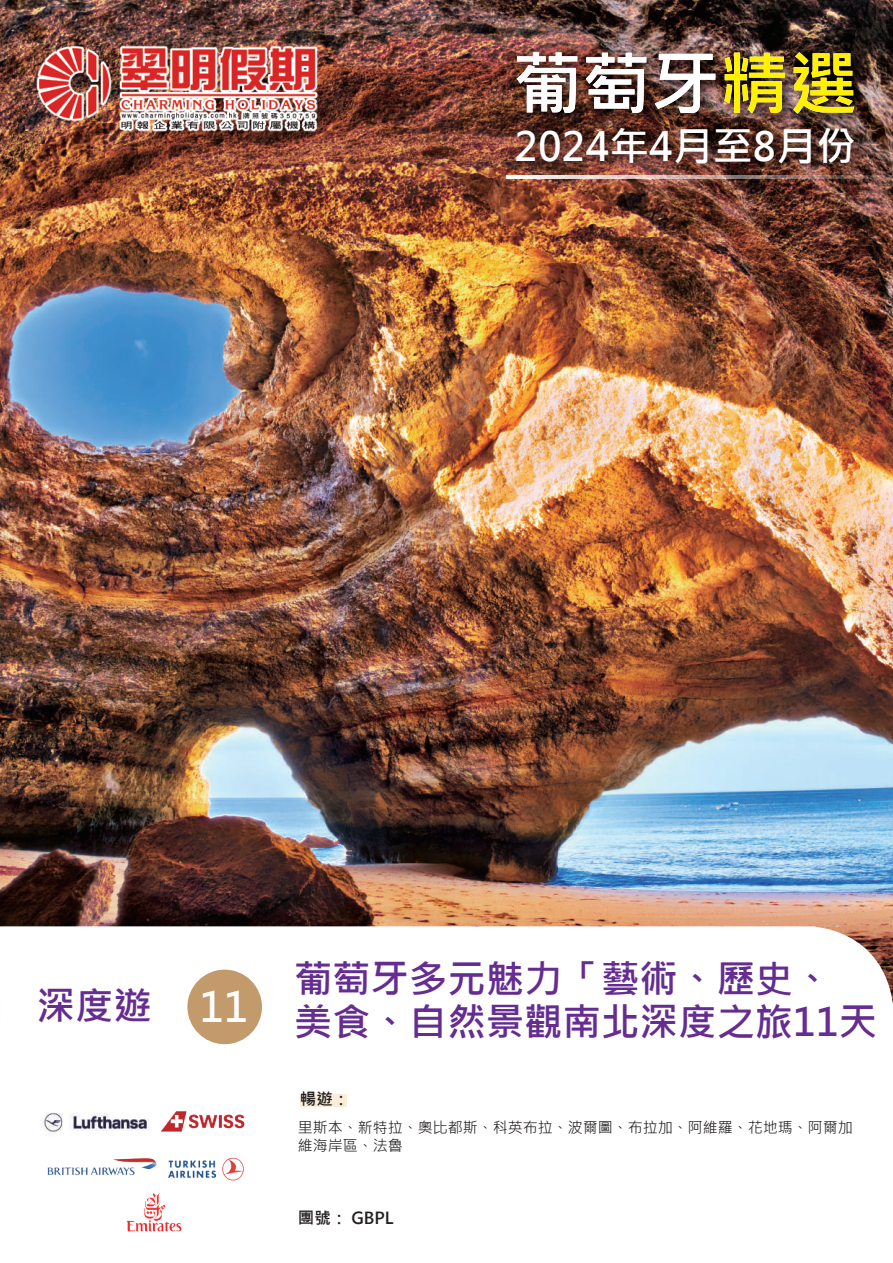
<style>
.page{position:relative;width:893px;height:1263px;background:#fff}
.page>*{position:absolute;margin:0;border:0;box-sizing:border-box;transform-origin:0 0}
.t1{font:700 69.15px "Microsoft Jheng Hei";color:#fff}
.t2{font:700 39.9px "Microsoft Jheng Hei";color:#fff}
.t3{font:700 38.4px/42.8px "Microsoft Jheng Hei";color:#652d91}
.t4{font:700 16.5px "Microsoft Jheng Hei";color:#231f20}
.t5{font:700 16.35px "Microsoft Jheng Hei";color:#231f20}
.t6{font:15px/18px "Microsoft Jheng Hei";color:#231f20}
.s1{font-size:40.95px;color:#fff}
</style>
<div class="page">
<img style="left:0;top:0;width:893px;height:926px">
<img style="left:36px;top:46px;width:281px;height:86px">
<svg style="left:0;top:926px;width:893px;height:306px"></svg>
<div style="left:187px;top:970px;width:75px;height:74px;background:#c39a6b;border-radius:50%"></div>
<div style="left:300px;top:1094px;width:46px;height:12px;background:#faeed9"></div>
<img style="left:503px;top:39px;width:372px;height:106px">
<svg style="left:873px;top:175px;width:20px;height:3px"></svg>
<img style="left:506px;top:116px;width:367px;height:72px">
<img style="left:173px;top:1137px;width:80px;height:64px">
<img style="left:119px;top:1192px;width:70px;height:39px">
<img style="left:34px;top:1090px;width:123px;height:30px">
<img style="left:160px;top:1110px;width:86px;height:23px">
<img style="left:32px;top:1120px;width:141px;height:94px">
<h1 class="t1" style="left:512px;top:41px;width:347px">葡萄牙精選</h1>
<h2 class="t2" style="left:514px;top:121px;width:343px">2024年4月至8月份</h2>
<h3 class="t3" style="left:36px;top:985px;width:214px">深度遊 <span class="s1">11</span></h3>
<h3 class="t3" style="left:294px;top:958px;width:585px">葡萄牙多元魅力「藝術、歷史、美食、自然景觀南北深度之旅11天</h3>
<p class="t5" style="left:300px;top:1089px;width:51px">暢遊：</p>
<p class="t6" style="left:298px;top:1119px;width:557px">里斯本、新特拉、奧比都斯、科英布拉、波爾圖、布拉加、阿維羅、花地瑪、阿爾加維海岸區、法魯</p>
<p class="t4" style="left:298px;top:1207px;width:97px">團號： GBPL</p>
</div>
